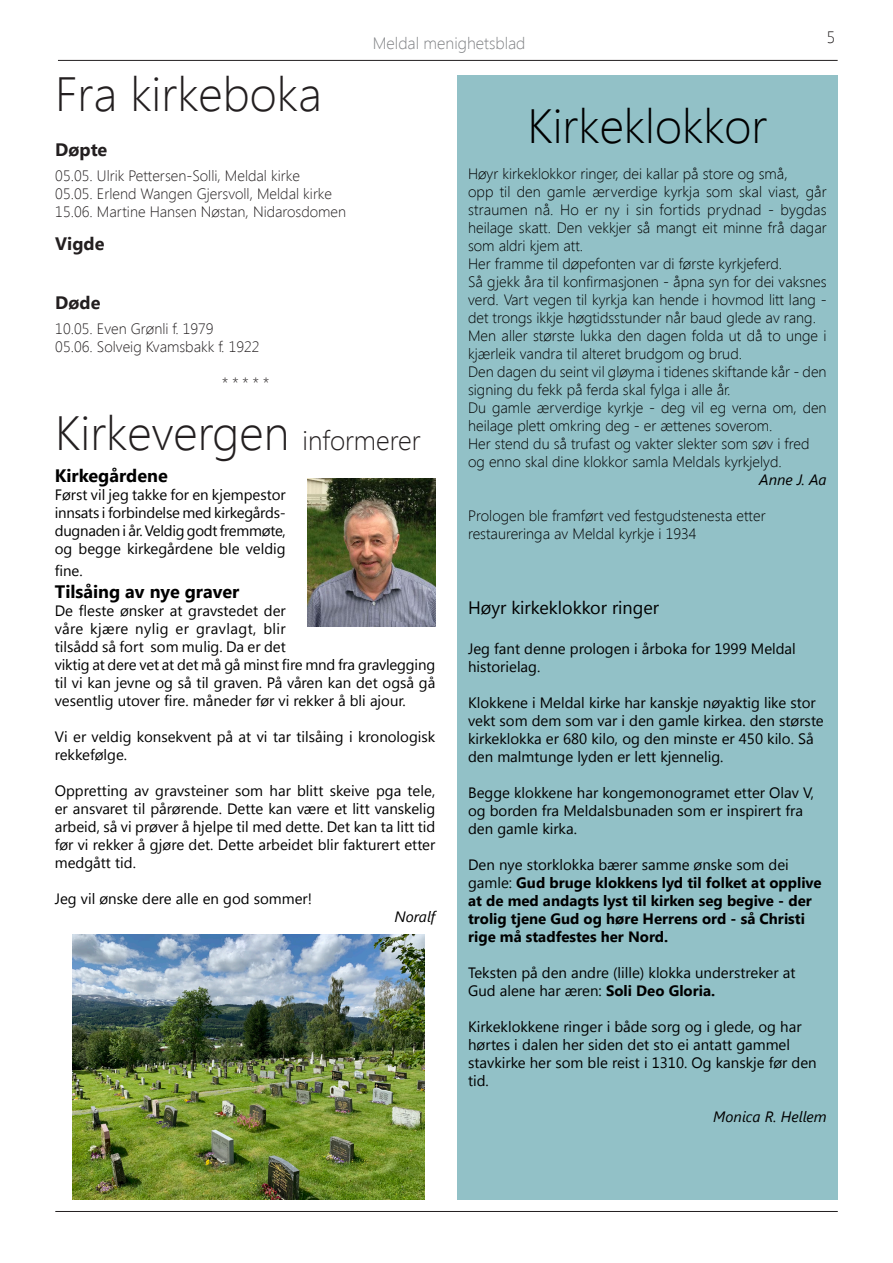
<style>
.page{position:relative;width:893px;height:1263px;background:#fff}
.page>*{position:absolute;margin:0;border:0;box-sizing:border-box;transform-origin:0 0}
.t1{font:300 48px "Segoe UI";color:#231f20}
.t2{font:300 48px "Segoe UI";color:#000}
.t3{font:700 18px "Segoe UI";color:#000}
.t4{font:18px "Segoe UI";color:#000}
.t5{font:700 18px "Segoe UI";color:#231f20}
.t6{font:300 16.5px "Segoe UI";color:#808285}
.t7{font:300 16.5px "Segoe UI";color:#231f20}
.t8{font:15px/18px "Segoe UI";color:#000}
.t9{font:300 15px/18px "Segoe UI";color:#000}
.t10{font:700 15px/18px "Segoe UI";color:#000}
.t11{font:300 15px/18px "Segoe UI";color:#231f20}
.t12{font:italic 15px "Segoe UI";color:#000}
.s1{font-size:27px}
.s2{font-weight:400}
.s3{font-weight:700}
</style>
<div class="page">
<div style="left:457px;top:76px;width:381px;height:1124px;background:#92c1c7"></div>
<hr style="left:55px;top:1211px;width:783px;height:1px;background:#231f20">
<hr style="left:58px;top:60px;width:780px;height:1px;background:#231f20">
<img style="left:72px;top:935px;width:353px;height:264px">
<img style="left:307px;top:478px;width:129px;height:148px">
<p class="t6" style="left:373px;top:32px;width:154px">Meldal menighetsblad</p>
<p class="t7" style="left:827px;top:26px;width:10px">5</p>
<h1 class="t1" style="left:55px;top:60px;width:268px">Fra kirkeboka</h1>
<p class="t5" style="left:55px;top:137px;width:54px">Døpte</p>
<p class="t11" style="left:55px;top:166px;width:292px">05.05. Ulrik Pettersen-Solli, Meldal kirke<br>05.05. Erlend Wangen Gjersvoll, Meldal kirke<br>15.06. Martine Hansen Nøstan, Nidarosdomen</p>
<p class="t5" style="left:55px;top:230px;width:51px">Vigde</p>
<p class="t5" style="left:55px;top:290px;width:47px">Døde</p>
<p class="t11" style="left:55px;top:319px;width:206px">10.05. Even Grønli f. 1979<br>05.06. Solveig Kvamsbakk f. 1922</p>
<p class="t11" style="left:222px;top:373px;width:48px">* * * * *</p>
<h1 class="t1" style="left:55px;top:399px;width:367px">Kirkevergen <span class="s1">informerer</span></h1>
<p class="t3" style="left:55px;top:463px;width:114px">Kirkegårdene</p>
<p class="t8" style="left:55px;top:485px;width:233px;text-align:justify">Først vil jeg takke for en kjempestor innsats i forbindelse med kirkegårds&shy;dugnaden i år. Veldig godt fremmøte, og begge kirkegårdene ble veldig</p>
<p class="t8" style="left:55px;top:561px;width:29px">fine.</p>
<p class="t3" style="left:55px;top:578px;width:186px">Tilsåing av nye graver</p>
<p class="t8" style="left:55px;top:600px;width:382px">De fleste ønsker at gravstedet der<br>våre kjære nylig er gravlagt, blir<br>tilsådd så fort som mulig. Da er det<br>viktig at dere vet at det må gå minst fire mnd fra gravlegging til vi kan jevne og så til graven. På våren kan det også gå vesentlig utover fire. måneder før vi rekker å bli ajour.</p>
<p class="t8" style="left:55px;top:726px;width:382px">Vi er veldig konsekvent på at vi tar tilsåing i kronologisk rekkefølge.</p>
<p class="t8" style="left:55px;top:780px;width:382px;text-align:justify">Oppretting av gravsteiner som har blitt skeive pga tele, er ansvaret til pårørende. Dette kan være et litt vanskelig arbeid, så vi prøver å hjelpe til med dette. Det kan ta litt tid før vi rekker å gjøre det. Dette arbeidet blir fakturert etter medgått tid.</p>
<p class="t8" style="left:55px;top:888px;width:259px">Jeg vil ønske dere alle en god sommer!</p>
<p class="t12" style="left:394px;top:906px;width:42px">Noralf</p>
<h1 class="t2" style="left:527px;top:93px;width:241px">Kirkeklokkor</h1>
<p class="t9" style="left:468px;top:164px;width:360px">Høyr kirkeklokkor ringer, dei kallar på store og små,<br>opp til den gamle ærverdige kyrkja som skal viast, går straumen nå. Ho er ny i sin fortids prydnad - bygdas heilage skatt. Den vekkjer så mangt eit minne frå dagar som aldri kjem att.<br>Her framme til døpefonten var di første kyrkjeferd.<br>Så gjekk åra til konfirmasjonen - åpna syn for dei vaksnes verd. Vart vegen til kyrkja kan hende i hovmod litt lang - det trongs ikkje høgtidsstunder når baud glede av rang.<br>Men aller største lukka den dagen folda ut då to unge i kjærleik vandra til alteret brudgom og brud.<br>Den dagen du seint vil gløyma i tidenes skiftande kår - den signing du fekk på ferda skal fylga i alle år.<br>Du gamle ærverdige kyrkje - deg vil eg verna om, den heilage plett omkring deg - er ættenes soverom.<br>Her stend du så trufast og vakter slekter som søv i fred og enno skal dine klokkor samla Meldals kyrkjelyd.</p>
<p class="t12" style="left:759px;top:469px;width:69px">Anne J. Aa</p>
<p class="t9" style="left:468px;top:506px;width:299px">Prologen ble framført ved festgudstenesta etter restaureringa av Meldal kyrkje i 1934</p>
<p class="t4" style="left:468px;top:595px;width:192px">Høyr kirkeklokkor ringer</p>
<p class="t8" style="left:468px;top:639px;width:329px">Jeg fant denne prologen i årboka for 1999 Meldal historielag.</p>
<p class="t8" style="left:468px;top:693px;width:357px">Klokkene i Meldal kirke har kanskje nøyaktig like stor vekt som dem som var i den gamle kirkea. den største kirkeklokka er 680 kilo, og den minste er 450 kilo. Så den malmtunge lyden er lett kjennelig.</p>
<p class="t8" style="left:468px;top:783px;width:348px">Begge klokkene har kongemonogramet etter Olav V, og borden fra Meldalsbunaden som er inspirert fra den gamle kirka.</p>
<p class="t10" style="left:468px;top:855px;width:355px"><span class="s2">Den nye storklokka bærer samme ønske som dei gamle:</span> Gud bruge klokkens lyd til folket at opplive at de med andagts lyst til kirken seg begive - der trolig tjene Gud og høre Herrens ord - så Christi rige må stadfestes her Nord.</p>
<p class="t8" style="left:468px;top:963px;width:329px">Teksten på den andre (lille) klokka understreker at<br>Gud alene har æren: <span class="s3">Soli Deo Gloria.</span></p>
<p class="t8" style="left:468px;top:1017px;width:350px">Kirkeklokkene ringer i både sorg og i glede, og har hørtes i dalen her siden det sto ei antatt gammel stavkirke her som ble reist i 1310. Og kanskje før den tid.</p>
<p class="t12" style="left:713px;top:1106px;width:115px">Monica R. Hellem</p>
</div>
